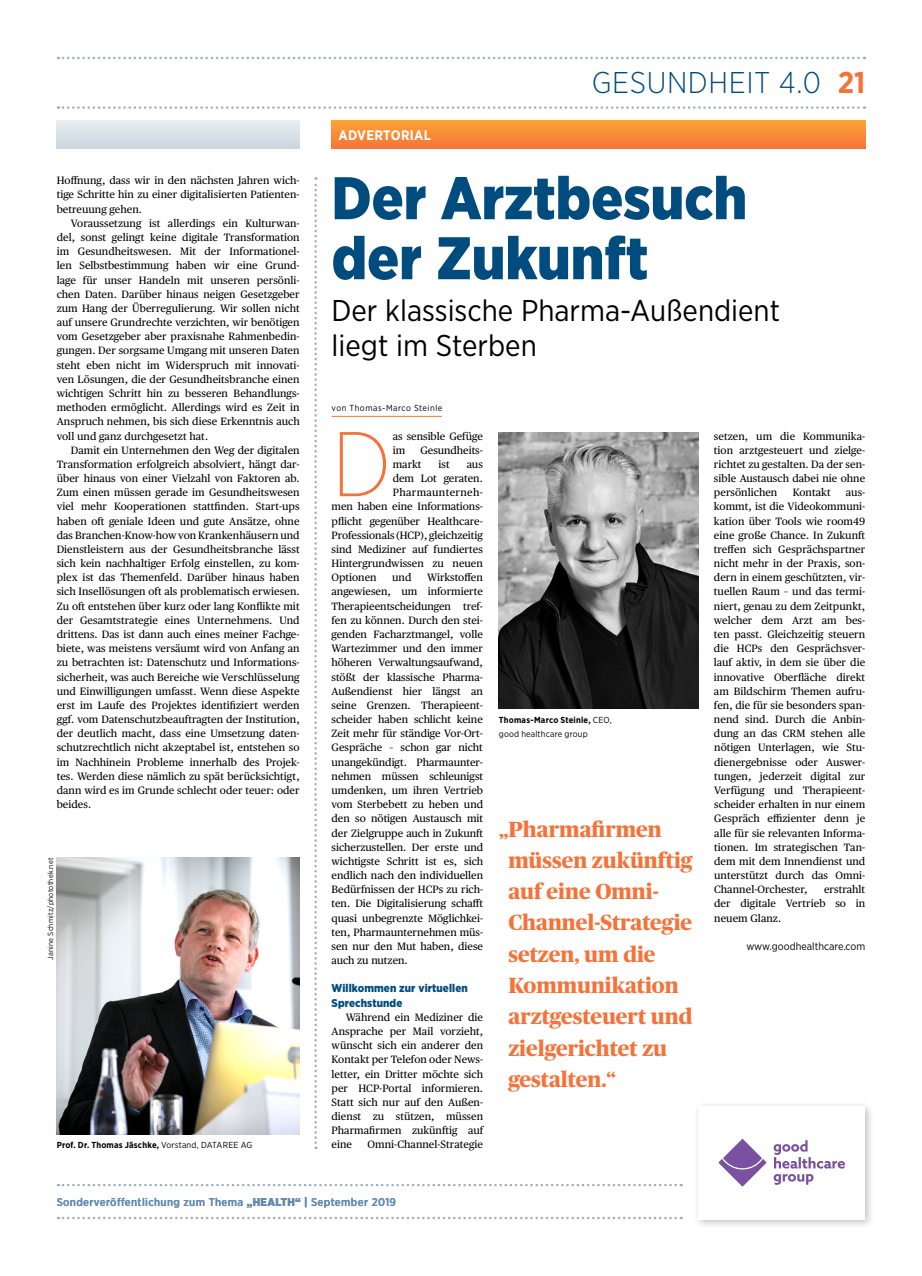
<style>
.page{position:relative;width:922px;height:1276px;background:#fff}
.page>*{position:absolute;margin:0;border:0;box-sizing:border-box;transform-origin:0 0}
.t1{font:200 91.62px "Gotham Narrow";color:#f57238}
.t2{font:900 60px/60px "Gotham Narrow";color:#004c7f}
.t3{font:30px/35px "Gotham Narrow";color:#000}
.t4{font:300 30px "Gotham Narrow";letter-spacing:.02em;color:#004c7f}
.t5{font:800 21.88px/31.2px "Publico";color:#f57238}
.t6{font:700 13.75px "Gotham Narrow";letter-spacing:.02em;color:#fff}
.t7{font:500 11.25px "Gotham Narrow";letter-spacing:.03em;color:#628cb3}
.t8{font:900 11.25px/14.1px "Gotham Narrow";letter-spacing:.01em;color:#004c7f}
.t9{font:10.62px/14.1px "Publico Text";letter-spacing:.005em;color:#000;text-align:justify}
.t10{font:10.62px "Gotham Narrow";color:#000}
.t11{font:10.62px "Publico Text";letter-spacing:.035em;color:#000}
.t12{font:8.75px/14.1px "Gotham Narrow";letter-spacing:.02em;color:#000}
.t13{font:700 8.75px "Gotham Narrow";letter-spacing:.025em;color:#000}
.t14{font:8.75px "Gotham Narrow";letter-spacing:.06em;color:#000}
.t15{font:7.5px "Gotham Narrow";letter-spacing:.025em;color:#000}
.s1{font-weight:400}
.s2{font-weight:700;color:#f57238}
.s3{font-weight:700}
.s4{font-weight:900}
</style>
<div class="page">
<svg style="left:58px;top:106px;width:806px;height:3px"></svg>
<svg style="left:314px;top:177px;width:3px;height:972px"></svg>
<svg style="left:58px;top:57px;width:806px;height:2px"></svg>
<div style="left:57px;top:120px;width:242px;height:29px;background:linear-gradient(to right,#d9e2e9,#d9e2e9)"></div>
<svg style="left:58px;top:1216px;width:623px;height:3px"></svg>
<svg style="left:58px;top:1183px;width:623px;height:3px"></svg>
<svg style="left:331px;top:120px;width:534px;height:29px;background:#f88b36"></svg>
<hr style="left:331px;top:416px;width:111px;height:1px;background:#f57238">
<div style="left:692px;top:1100px;width:183px;height:129px;background:#000;opacity:.25"></div>
<div style="left:698px;top:1106px;width:167px;height:113px;background:#fff"></div>
<svg style="left:718px;top:1138px;width:48px;height:48px"></svg>
<svg style="left:773px;top:1174px;width:40px;height:11px"></svg>
<svg style="left:773px;top:1140px;width:71px;height:28px"></svg>
<img style="left:498px;top:432px;width:199px;height:277px">
<img style="left:57px;top:857px;width:242px;height:277px">
<p class="t9" style="left:57px;top:173px;width:244px">Hoffnung, dass wir in den nächsten Jahren wich&shy;tige Schritte hin zu einer digitalisierten Patienten&shy;betreuung gehen.</p>
<p class="t9" style="left:57px;top:216px;width:244px;text-indent:14px">Voraussetzung ist allerdings ein Kulturwan&shy;del, sonst gelingt keine digitale Transformation im Gesundheitswesen. Mit der Informationel&shy;len Selbstbestimmung haben wir eine Grund&shy;lage für unser Handeln mit unseren persönli&shy;chen Daten. Darüber hinaus neigen Gesetzgeber zum Hang der Überregulierung. Wir sollen nicht auf unsere Grundrechte verzichten, wir benötigen vom Gesetzgeber aber praxisnahe Rahmenbedin&shy;gungen. Der sorgsame Umgang mit unseren Daten steht eben nicht im Widerspruch mit innovati&shy;ven Lösungen, die der Gesundheitsbranche einen wichtigen Schritt hin zu besseren Behandlungs&shy;methoden ermöglicht. Allerdings wird es Zeit in Anspruch nehmen, bis sich diese Erkenntnis auch voll und ganz durchgesetzt hat.</p>
<p class="t9" style="left:57px;top:443px;width:244px;text-indent:14px">Damit ein Unternehmen den Weg der digitalen Transformation erfolgreich absolviert, hängt dar&shy;über hinaus von einer Vielzahl von Faktoren ab.<br>Zum einen müssen gerade im Gesundheitswesen viel mehr Kooperationen stattfinden. Start-ups haben oft geniale Ideen und gute Ansätze, ohne das Branchen-Know-how von Krankenhäusern und Dienstleistern aus der Gesundheitsbranche lässt sich kein nachhaltiger Erfolg einstellen, zu kom&shy;plex ist das Themenfeld. Darüber hinaus haben sich Insellösungen oft als problematisch erwiesen.<br>Zu oft entstehen über kurz oder lang Konflikte mit der Gesamtstrategie eines Unternehmens. Und drittens. Das ist dann auch eines meiner Fachge&shy;biete, was meistens versäumt wird von Anfang an zu betrachten ist: Datenschutz und Informations&shy;sicherheit, was auch Bereiche wie Verschlüsselung und Einwilligungen umfasst. Wenn diese Aspekte erst im Laufe des Projektes identifiziert werden ggf. vom Datenschutzbeauftragten der Institution, der deutlich macht, dass eine Umsetzung daten&shy;schutzrechtlich nicht akzeptabel ist, entstehen so im Nachhinein Probleme innerhalb des Projek&shy;tes. Werden diese nämlich zu spät berücksichtigt, dann wird es im Grunde schlecht oder teuer: oder beides.</p>
<p class="t15" style="left:46px;top:959px;width:103px;rotate:-90deg">Janine Schmitz/photothek.net</p>
<p class="t13" style="left:57px;top:1139px;width:197px">Prof. Dr. Thomas Jäschke, <span class="s1">Vorstand, DATAREE AG</span></p>
<h3 class="t4" style="left:591px;top:64px;width:275px">GESUNDHEIT 4.0 <span class="s2">21</span></h3>
<p class="t6" style="left:338px;top:126px;width:94px">ADVERTORIAL</p>
<h2 class="t2" style="left:331px;top:167px;width:417px">Der Arztbesuch der Zukunft</h2>
<h3 class="t3" style="left:331px;top:293px;width:450px">Der klassische Pharma-Außendient liegt im Sterben</h3>
<p class="t14" style="left:331px;top:403px;width:112px">von Thomas-Marco Steinle</p>
<h1 class="t1" style="left:331px;top:409px;width:62px">D</h1>
<p class="t9" style="left:392px;top:429px;width:92px">as sensible Gefüge im</p>
<p class="t9" style="left:392px;top:443px;width:92px;text-indent:28px">Gesundheits&shy;markt</p>
<p class="t9" style="left:438px;top:457px;width:13px">ist</p>
<p class="t9" style="left:466px;top:457px;width:18px">aus</p>
<p class="t9" style="left:392px;top:471px;width:92px">dem Lot geraten.</p>
<p class="t11" style="left:392px;top:486px;width:92px">Pharmaunterneh-</p>
<p class="t9" style="left:331px;top:499px;width:153px">men haben eine Informations-</p>
<p class="t9" style="left:331px;top:514px;width:153px">pflicht gegenüber Healthcare-</p>
<p class="t9" style="left:331px;top:528px;width:153px">Professionals (HCP), gleichzeitig</p>
<p class="t9" style="left:331px;top:542px;width:153px">sind Mediziner auf fundiertes</p>
<p class="t9" style="left:331px;top:556px;width:153px">Hintergrundwissen zu neuen</p>
<p class="t9" style="left:331px;top:570px;width:47px">Optionen</p>
<p class="t9" style="left:392px;top:570px;width:21px">und</p>
<p class="t9" style="left:331px;top:570px;width:153px;text-indent:95px">Wirkstoffen angewiesen, um informierte Therapieentscheidungen tref&shy;fen zu können. Durch den stei&shy;genden Facharztmangel, volle Wartezimmer und den immer höheren Verwaltungsaufwand, stößt der klassische Pharma-Außendienst hier längst an seine Grenzen. Therapieent&shy;scheider haben schlicht keine Zeit mehr für ständige Vor-Ort-Gespräche – schon gar nicht unangekündigt. Pharmaunter&shy;nehmen müssen schleunigst umdenken, um ihren Vertrieb vom Sterbebett zu heben und den so nötigen Austausch mit der Zielgruppe auch in Zukunft sicherzustellen. Der erste und wichtigste Schritt ist es, sich endlich nach den individuellen Bedürfnissen der HCPs zu rich&shy;ten. Die Digitalisierung schafft quasi unbegrenzte Möglichkei&shy;ten, Pharmaunternehmen müs&shy;sen nur den Mut haben, diese auch zu nutzen.</p>
<p class="t8" style="left:331px;top:981px;width:138px">Willkommen zur virtuellen<br>Sprechstunde</p>
<p class="t9" style="left:331px;top:1010px;width:153px;text-indent:14px">Während ein Mediziner die Ansprache per Mail vorzieht, wünscht sich ein anderer den Kontakt per Telefon oder News&shy;letter, ein Dritter möchte sich per HCP-Portal informieren.<br>Statt sich nur auf den Außen&shy;dienst zu stützen, müssen Pharmafirmen zukünftig auf eine</p>
<p class="t9" style="left:367px;top:1137px;width:117px">Omni-Channel-Strategie</p>
<p class="t12" style="left:498px;top:713px;width:114px"><span class="s3">Thomas-Marco Steinle,</span> CEO, good healthcare group</p>
<h3 class="t5" style="left:508px;top:813px;width:186px;text-indent:-9px">„Pharmafirmen müssen zukünftig auf eine Omni-<br>Channel-Strategie setzen, um die<br>Kommunikation arztgesteuert und zielgerichtet zu gestalten.“</h3>
<p class="t9" style="left:713px;top:429px;width:153px">setzen, um die Kommunika&shy;tion arztgesteuert und zielge&shy;richtet zu gestalten. Da der sen&shy;sible Austausch dabei nie ohne persönlichen</p>
<p class="t9" style="left:792px;top:485px;width:39px">Kontakt</p>
<p class="t9" style="left:713px;top:485px;width:153px;text-indent:132px">aus&shy;kommt, ist die Videokommuni&shy;kation über Tools wie room49 eine große Chance. In Zukunft treffen sich Gesprächspartner nicht mehr in der Praxis, son&shy;dern in einem geschützten, vir&shy;tuellen Raum – und das termi&shy;niert, genau zu dem Zeitpunkt, welcher dem Arzt am bes&shy;ten passt. Gleichzeitig steuern die HCPs den Gesprächsver&shy;lauf aktiv, in dem sie über die innovative Oberfläche direkt am Bildschirm Themen aufru&shy;fen, die für sie besonders span&shy;nend sind. Durch die Anbin&shy;dung an das CRM stehen alle nötigen Unterlagen, wie Stu&shy;dienergebnisse oder Auswer&shy;tungen, jederzeit digital zur Verfügung und Therapieent&shy;scheider erhalten in nur einem Gespräch effizienter denn je alle für sie relevanten Informa&shy;tionen. Im strategischen Tan&shy;dem mit dem Innendienst und unterstützt durch das Omni-Channel-Orchester,</p>
<p class="t9" style="left:714px;top:882px;width:152px;text-indent:110px">erstrahlt der digitale Vertrieb so in neuem Glanz.</p>
<p class="t10" style="left:746px;top:939px;width:120px">www.goodhealthcare.com</p>
<p class="t7" style="left:57px;top:1194px;width:341px">Sonderveröffentlichung zum Thema <span class="s4">„HEALTH“ |</span> September 2019</p>
</div>
